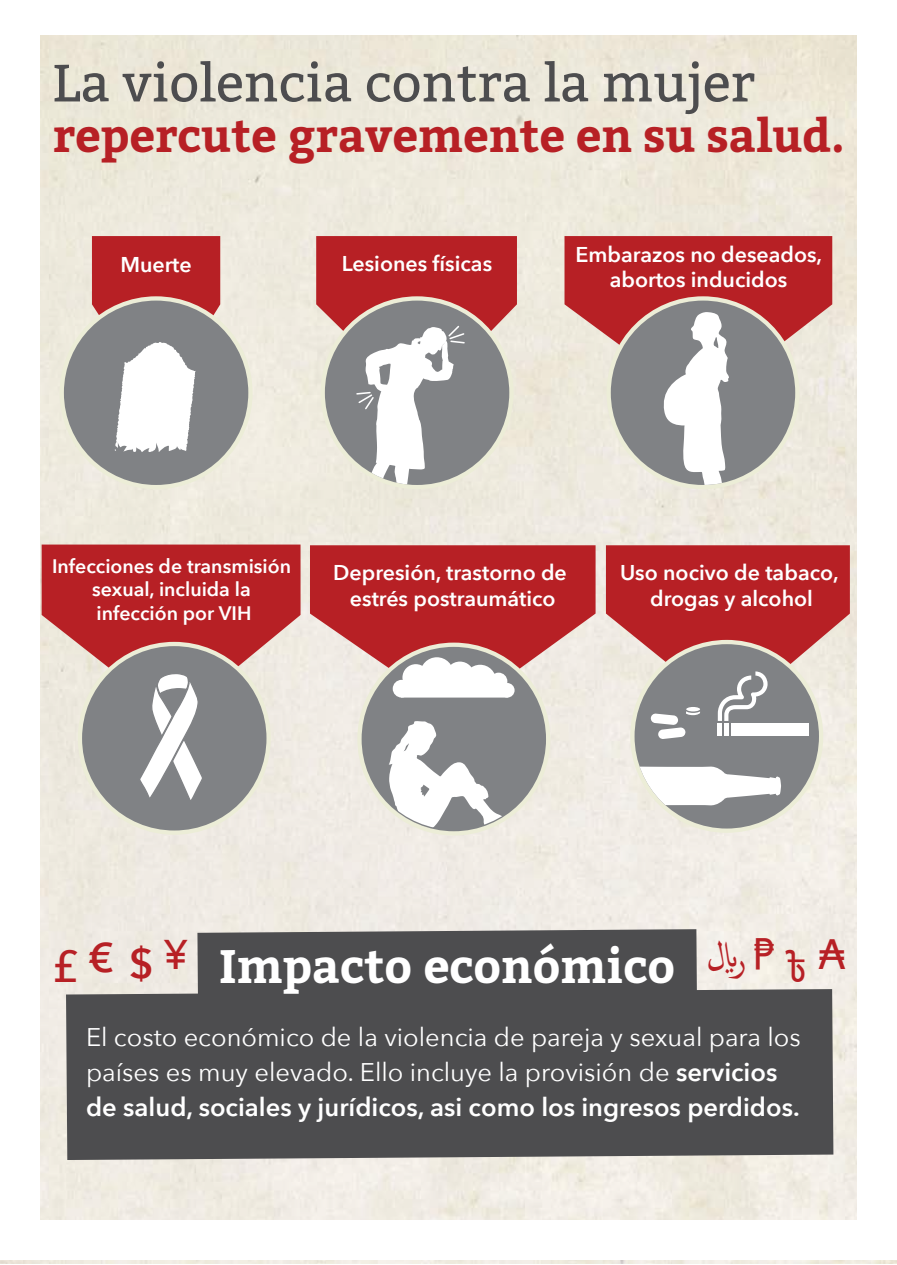
<style>
.page{position:relative;width:897px;height:1265px;background:#fff}
.page>*{position:absolute;margin:0;border:0;box-sizing:border-box;transform-origin:0 0}
.t1{font:52.5px "Bitter";color:#4d4d4f}
.t2{font:700 46.8px "Bitter";color:#fff}
.t3{font:700 45.75px "Bitter";color:#b72025}
.t4{font:500 44.85px "Avenir Next";color:#b72025}
.t5{font:41.4px "MS Gothic";color:#b72025}
.t6{font:600 41.4px "Avenir Next";color:#b72025}
.t7{font:41.4px "Helvetica Neue";color:#b72025}
.t8{font:500 41.4px "Avenir Next";color:#b72025}
.t9{font:25.5px/34.5px "Avenir Next";color:#fff}
.t10{font:600 21.3px/25.7px "Avenir Next";color:#fff;text-align:center}
.t11{font:600 19.5px/23.4px "Avenir Next";color:#fff;text-align:center}
.s1{font-weight:600}
</style>
<div class="page">
<img style="left:0;top:35px;width:895px;height:1228px">
<div style="left:66px;top:989px;width:767px;height:171px;background:#4d4d4f"></div>
<div style="left:197px;top:929px;width:500px;height:82px;background:#4d4d4f"></div>
<svg style="left:310px;top:545px;width:285px;height:169px;background:#c34e50"></svg>
<svg style="left:564px;top:236px;width:268px;height:253px;background:#bd8e8c"></svg>
<svg style="left:357px;top:642px;width:193px;height:193px"></svg>
<svg style="left:42px;top:544px;width:258px;height:290px;background:#b98483"></svg>
<svg style="left:606px;top:545px;width:243px;height:287px;background:#bd8988"></svg>
<svg style="left:316px;top:236px;width:201px;height:253px;background:#b58989"></svg>
<svg style="left:60px;top:236px;width:192px;height:253px;background:#b99d9b"></svg>
<div style="left:0;top:1220px;width:896px;height:39px;background:#fff"></div>
<div style="left:1px;top:0;width:39px;height:1259px;background:#fff"></div>
<div style="left:857px;top:0;width:39px;height:1259px;background:#fff"></div>
<h1 class="t1" style="left:53px;top:52px;width:703px">La violencia contra la mujer</h1>
<h3 class="t3" style="left:53px;top:108px;width:793px">repercute gravemente en su salud.</h3>
<p class="t10" style="left:120px;top:252px;width:73px">Muerte</p>
<p class="t10" style="left:342px;top:251px;width:152px">Lesiones físicas</p>
<p class="t10" style="left:575px;top:242px;width:248px">Embarazos no deseados, abortos inducidos</p>
<p class="t11" style="left:52px;top:555px;width:240px">Infecciones de transmisión sexual, incluida la infección por VIH</p>
<p class="t10" style="left:620px;top:560px;width:220px">Uso nocivo de tabaco, drogas y alcohol</p>
<p class="t10" style="left:333px;top:560px;width:235px">Depresión, trastorno de estrés postraumático</p>
<h3 class="t5" style="left:753px;top:934px;width:22px">₱</h3>
<h3 class="t8" style="left:163px;top:927px;width:26px">¥</h3>
<h3 class="t5" style="left:706px;top:938px;width:43px">ریال</h3>
<h3 class="t6" style="left:88px;top:930px;width:27px">€</h3>
<h2 class="t2" style="left:219px;top:938px;width:457px">Impacto económico</h2>
<h3 class="t6" style="left:129px;top:936px;width:27px">$</h3>
<h3 class="t4" style="left:52px;top:937px;width:28px">£</h3>
<h3 class="t5" style="left:784px;top:946px;width:22px">৳</h3>
<p class="t9" style="left:86px;top:1021px;width:716px">El costo económico de la violencia de pareja y sexual para los países es muy elevado. Ello incluye la provisión de <span class="s1">servicios de salud, sociales y jurídicos, asi como los ingresos perdidos.</span></p>
<h3 class="t7" style="left:818px;top:929px;width:29px">₳</h3>
</div>
